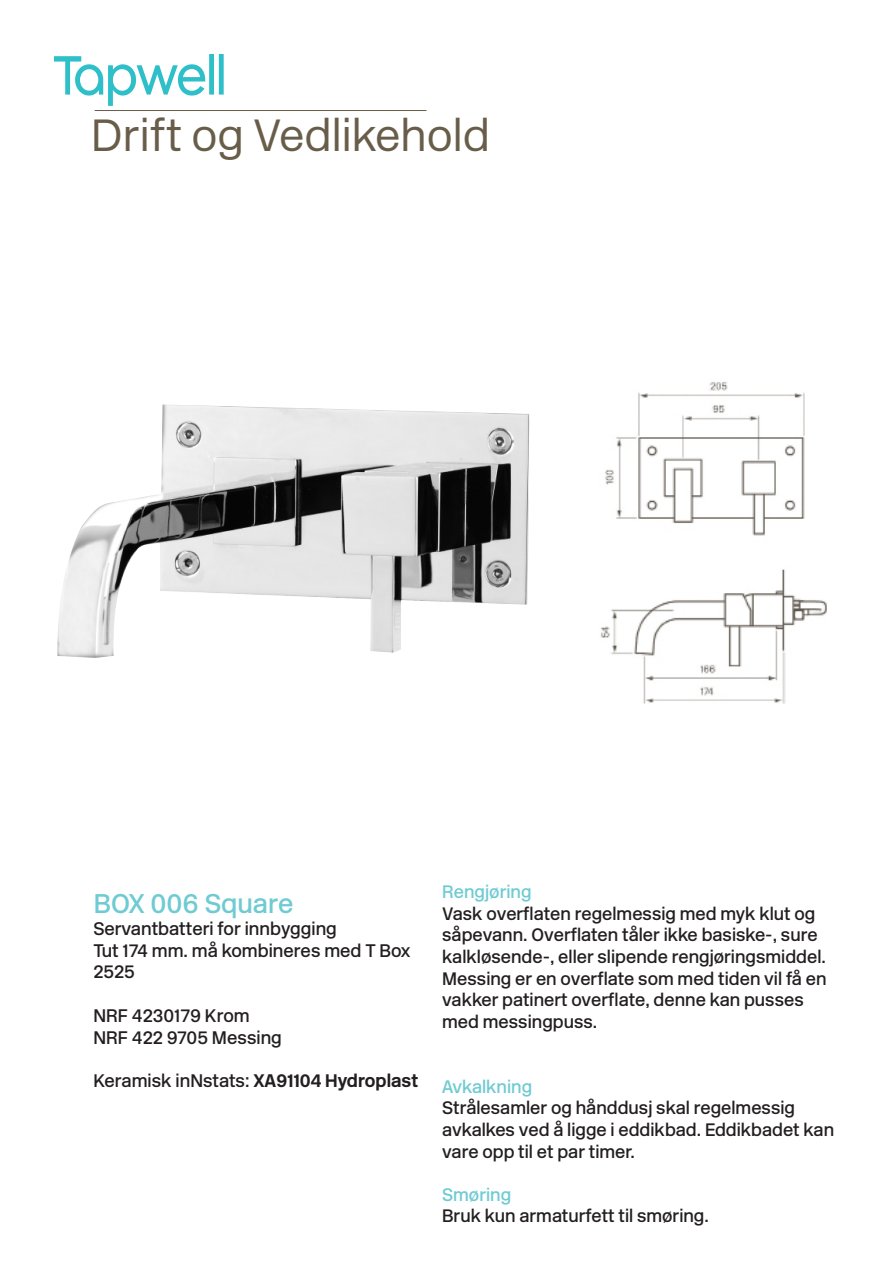
<style>
.page{position:relative;width:893px;height:1263px;background:#fff}
.page>*{position:absolute;margin:0;border:0;box-sizing:border-box;transform-origin:0 0}
.t1{font:300 45px "New Rail Alphabet";color:#685d49}
.t2{font:500 27px "New Rail Alphabet";color:#6fcbd2}
.t3{font:500 18.15px/21.8px "New Rail Alphabet";color:#231f20}
.t4{font:500 18px/21.6px "New Rail Alphabet";color:#231f20}
.t5{font:500 18px "New Rail Alphabet";color:#6fcbd2}
.s1{font-weight:700}
</style>
<div class="page">
<hr style="left:95px;top:110px;width:331px;height:1px;background:#695e4a">
<img style="left:57px;top:404px;width:473px;height:254px">
<img style="left:601px;top:382px;width:226px;height:322px">
<svg style="left:54px;top:54px;width:170px;height:52px"></svg>
<p class="t1" style="left:91px;top:105px;width:400px">Drift og Vedlikehold</p>
<p class="t2" style="left:94px;top:885px;width:201px">BOX 006 Square</p>
<p class="t3" style="left:93px;top:917px;width:245px">Servantbatteri for innbygging</p>
<p class="t3" style="left:93px;top:939px;width:319px">Tut 174 mm. må kombineres med T Box<br>2525</p>
<p class="t3" style="left:93px;top:1004px;width:158px">NRF 4230179 Krom</p>
<p class="t3" style="left:93px;top:1026px;width:190px">NRF 422 9705 Messing</p>
<p class="t3" style="left:93px;top:1070px;width:326px">Keramisk inNstats: <span class="s1">XA91104 Hydroplast</span></p>
<p class="t5" style="left:442px;top:880px;width:91px">Rengjøring</p>
<p class="t4" style="left:442px;top:902px;width:385px">Vask overflaten regelmessig med myk klut og såpevann. Overflaten tåler ikke basiske-, sure kalkløsende-, eller slipende rengjøringsmiddel.</p>
<p class="t4" style="left:442px;top:967px;width:386px">Messing er en overflate som med tiden vil få en vakker patinert overflate, denne kan pusses med messingpuss.</p>
<p class="t5" style="left:442px;top:1074px;width:92px">Avkalkning</p>
<p class="t4" style="left:442px;top:1097px;width:393px">Strålesamler og hånddusj skal regelmessig avkalkes ved å ligge i eddikbad. Eddikbadet kan vare opp til et par timer.</p>
<p class="t5" style="left:442px;top:1182px;width:70px">Smøring</p>
<p class="t4" style="left:442px;top:1205px;width:268px">Bruk kun armaturfett til smøring.</p>
</div>
